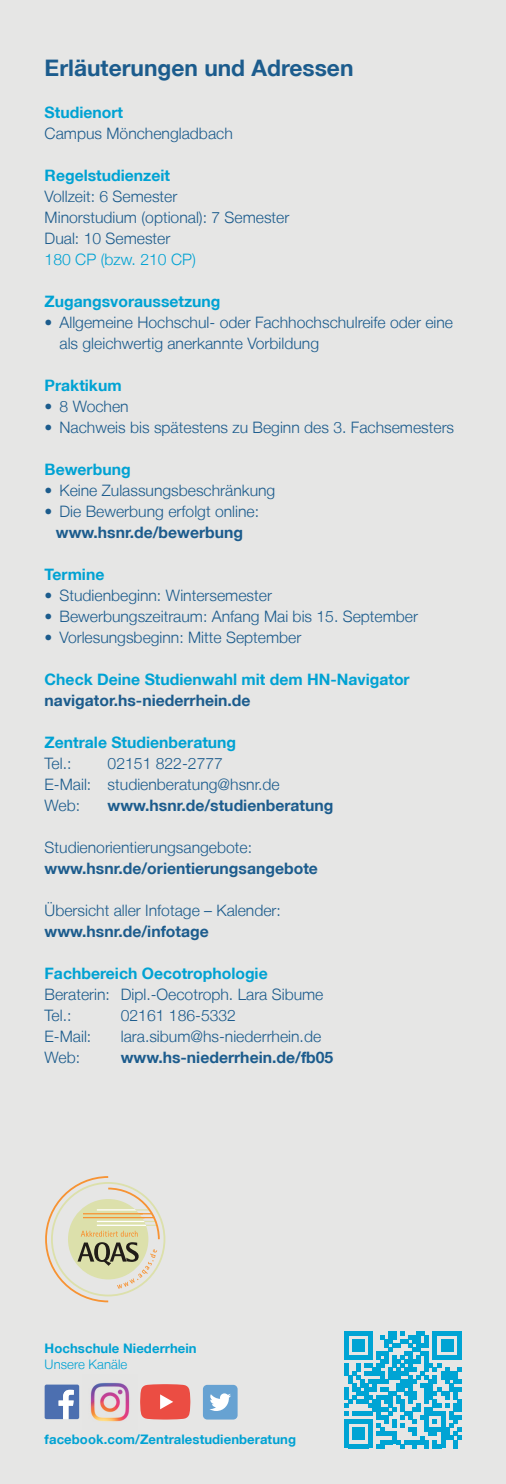
<style>
.page{position:relative;width:506px;height:1484px;background:#fff}
.page>*{position:absolute;margin:0;border:0;box-sizing:border-box;transform-origin:0 0}
.t1{font:700 22.75px "Helvetica Neue LT";color:#1c5c8d}
.t2{font:300 15.75px/21px "Helvetica Neue LT";color:#1c5c8d}
.t3{font:700 15.75px "Helvetica Neue LT";color:#00a2d3}
.t4{font:700 15.75px "Helvetica Neue LT";color:#1c5c8d}
.t5{font:300 15.75px "Helvetica Neue LT";color:#00a2d3}
.t6{font:700 13.12px "Helvetica Neue LT";letter-spacing:.005em;color:#00a2d3}
.t7{font:300 13.12px "Helvetica Neue LT";letter-spacing:.005em;color:#00a2d3}
</style>
<div class="page">
<div style="left:0;top:0;width:506px;height:1483px;background:#e6e6e5"></div>
<svg style="left:45px;top:1384px;width:34px;height:34px"></svg>
<img style="left:90px;top:1382px;width:40px;height:40px">
<svg style="left:140px;top:1384px;width:50px;height:35px;background:#eb5f56"></svg>
<div style="left:203px;top:1384px;width:35px;height:35px;background:#67a2d2;border-radius:4px"></div>
<svg style="left:209px;top:1393px;width:22px;height:17px"></svg>
<svg style="left:45px;top:1176px;width:116px;height:126px"></svg>
<svg style="left:344px;top:1331px;width:117px;height:116px"></svg>
<h1 class="t1" style="left:45px;top:54px;width:310px">Erläuterungen und Adressen</h1>
<p class="t3" style="left:45px;top:102px;width:80px">Studienort</p>
<p class="t2" style="left:45px;top:122px;width:190px">Campus Mönchengladbach</p>
<p class="t3" style="left:45px;top:165px;width:127px">Regelstudienzeit</p>
<p class="t2" style="left:45px;top:185px;width:246px">Vollzeit: 6 Semester<br>Minorstudium (optional): 7 Semester<br>Dual: 10 Semester</p>
<p class="t5" style="left:45px;top:250px;width:153px">180 CP (bzw. 210 CP)</p>
<p class="t3" style="left:45px;top:291px;width:177px">Zugangsvoraussetzung</p>
<p class="t2" style="left:60px;top:311px;width:395px;text-indent:-15px">• Allgemeine Hochschul- oder Fachhochschulreife oder eine als gleichwertig anerkannte Vorbildung</p>
<p class="t3" style="left:45px;top:375px;width:78px">Praktikum</p>
<p class="t2" style="left:45px;top:395px;width:86px">• 8 Wochen</p>
<p class="t2" style="left:45px;top:416px;width:411px">• Nachweis bis spätestens zu Beginn des 3. Fachsemesters</p>
<p class="t3" style="left:45px;top:459px;width:88px">Bewerbung</p>
<p class="t2" style="left:45px;top:479px;width:232px">• Keine Zulassungsbeschränkung</p>
<p class="t2" style="left:45px;top:500px;width:216px">• Die Bewerbung erfolgt online:</p>
<p class="t4" style="left:56px;top:522px;width:189px">www.hsnr.de/bewerbung</p>
<p class="t3" style="left:45px;top:564px;width:61px">Termine</p>
<p class="t2" style="left:45px;top:584px;width:229px">• Studienbeginn: Wintersemester</p>
<p class="t2" style="left:45px;top:605px;width:375px">• Bewerbungszeitraum: Anfang Mai bis 15. September</p>
<p class="t2" style="left:45px;top:626px;width:258px">• Vorlesungsbeginn: Mitte September</p>
<p class="t3" style="left:45px;top:669px;width:367px">Check Deine Studienwahl mit dem HN-Navigator</p>
<p class="t4" style="left:45px;top:690px;width:207px">navigator.hs-niederrhein.de</p>
<p class="t3" style="left:45px;top:732px;width:193px">Zentrale Studienberatung</p>
<p class="t2" style="left:45px;top:752px;width:28px">Tel.:</p>
<p class="t2" style="left:45px;top:752px;width:237px;text-indent:63px">02151 822-2777<br>E-Mail: studienberatung@hsnr.de<br>Web:</p>
<p class="t4" style="left:108px;top:795px;width:227px">www.hsnr.de/studienberatung</p>
<p class="t2" style="left:45px;top:836px;width:209px">Studienorientierungsangebote:</p>
<p class="t4" style="left:45px;top:858px;width:275px">www.hsnr.de/orientierungsangebote</p>
<p class="t2" style="left:45px;top:899px;width:238px">Übersicht aller Infotage – Kalender:</p>
<p class="t4" style="left:45px;top:921px;width:166px">www.hsnr.de/infotage</p>
<p class="t3" style="left:45px;top:963px;width:225px">Fachbereich Oecotrophologie</p>
<p class="t2" style="left:45px;top:983px;width:280px">Beraterin: Dipl.-Oecotroph. Lara Sibume<br>Tel.:</p>
<p class="t2" style="left:121px;top:1004px;width:117px">02161 186-5332</p>
<p class="t2" style="left:45px;top:1025px;width:48px">E-Mail:</p>
<p class="t2" style="left:121px;top:1025px;width:202px">lara.sibum@hs-niederrhein.de</p>
<p class="t2" style="left:45px;top:1046px;width:37px">Web:</p>
<p class="t4" style="left:121px;top:1047px;width:214px">www.hs-niederrhein.de/fb05</p>
<p class="t6" style="left:45px;top:1340px;width:154px">Hochschule Niederrhein</p>
<p class="t7" style="left:45px;top:1356px;width:84px">Unsere Kanäle</p>
<p class="t6" style="left:45px;top:1431px;width:253px">facebook.com/Zentralestudienberatung</p>
</div>
